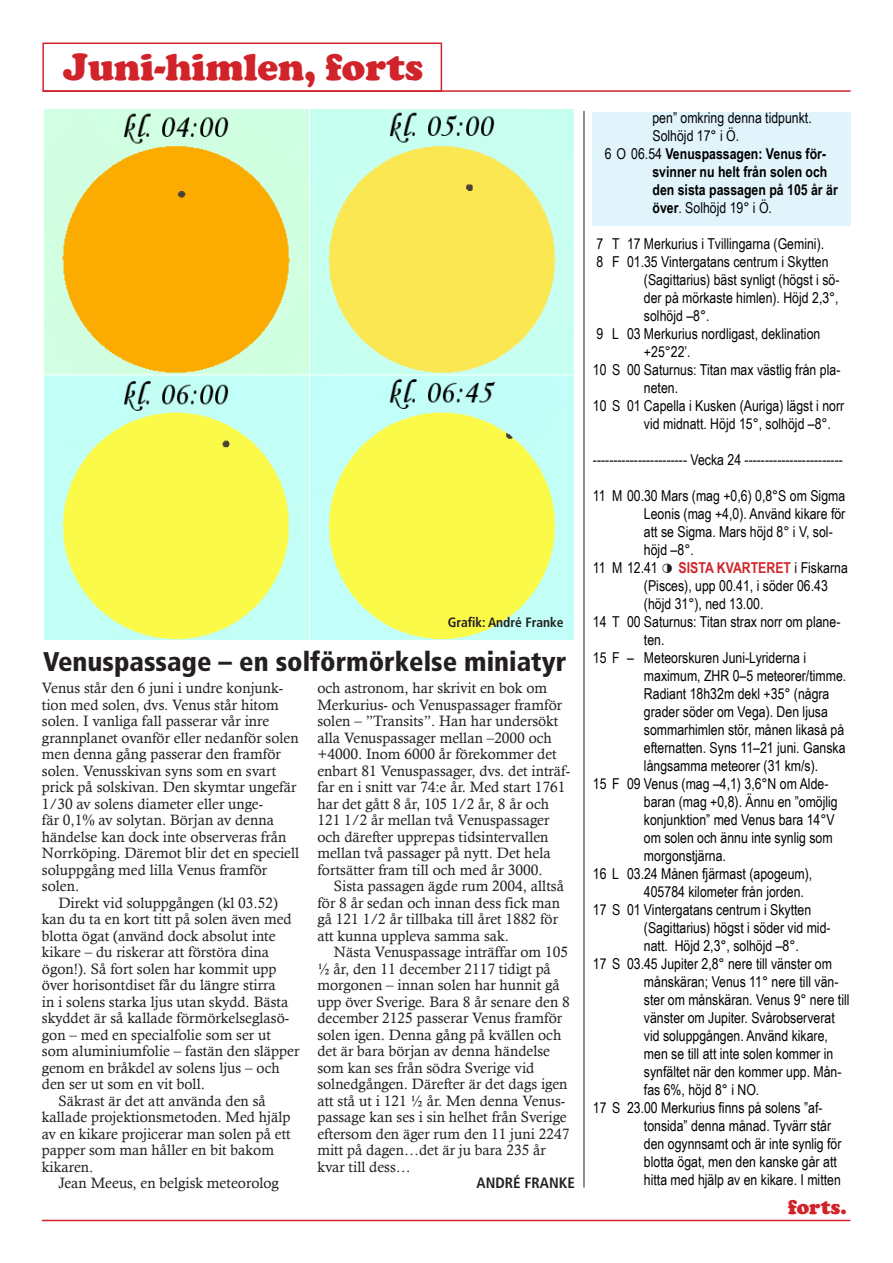
<style>
.page{position:relative;width:893px;height:1263px;background:#fff}
.page>*{position:absolute;margin:0;border:0;box-sizing:border-box;transform-origin:0 0}
.t1{font:900 39px "Cooper";color:#d1232a}
.Rubrik_fet{font:900 condensed 27px "Frutiger";color:#231f20}
.t2{font:900 21px "Cooper";color:#d1232a}
.Brödtext_med_indrag{font:15px/16.5px "Calisto";color:#231f20}
.Kalender{font:15px/18px "Arial Narrow";color:#000}
.Brödtext_utan_indrag{font:15px/16.5px "Calisto";color:#231f20}
.Kalender_med_indrag{font:700 15px/18px "Arial Narrow";color:#000}
.Kalender_med_indrag-2{font:15px/18px "Arial Narrow";color:#000}
.Byline{font:700 condensed 15px "Frutiger";color:#231f20}
.t3{font:700 condensed 13.5px "Frutiger";color:#231f20}
.s1{font-weight:400}
.s2{color:#231f20}
.s3{font-weight:700;color:#d1232a}
</style>
<div class="page">
<div style="left:42px;top:43px;width:400px;height:49px;border:2px solid #d1232a"></div>
<hr style="left:43px;top:90px;width:808px;height:2px;background:#d1232a">
<div style="left:592px;top:112px;width:259px;height:113px;background:#e1f4fc"></div>
<hr style="left:42px;top:1220px;width:808px;height:1px;background:#d1232a">
<img style="left:44px;top:110px;width:530px;height:529px">
<hr style="left:584px;top:111px;width:1px;height:1076px;background:#231f20">
<p class="t1" style="left:63px;top:44px;width:362px">Juni-himlen, forts</p>
<p class="t3" style="left:448px;top:614px;width:117px">Grafik: André Franke</p>
<p class="Rubrik_fet" style="left:43px;top:645px;width:525px">Venuspassage – en solförmörkelse miniatyr</p>
<p class="Brödtext_utan_indrag" style="left:42px;top:680px;width:259px">Venus står den 6 juni i undre konjunk&shy;tion med solen, dvs. Venus står hitom solen. I vanliga fall passerar vår inre grannplanet ovanför eller nedanför solen men denna gång passerar den framför solen. Venusskivan syns som en svart prick på solskivan. Den skymtar ungefär 1/30 av solens diameter eller unge-<br>fär 0,1% av solytan. Början av denna händelse kan dock inte observeras från Norrköping. Däremot blir det en speciell soluppgång med lilla Venus framför solen.</p>
<p class="Brödtext_med_indrag" style="left:42px;top:894px;width:259px;text-indent:16px">Direkt vid soluppgången (kl 03.52) kan du ta en kort titt på solen även med blotta ögat (använd dock absolut inte kikare – du riskerar att förstöra dina ögon!). Så fort solen har kommit upp över horisontdiset får du längre stirra<br>in i solens starka ljus utan skydd. Bästa skyddet är så kallade förmörkelseglasö&shy;gon – med en specialfolie som ser ut som aluminiumfolie – fastän den släpper genom en bråkdel av solens ljus – och den ser ut som en vit boll.</p>
<p class="Brödtext_med_indrag" style="left:42px;top:1092px;width:250px;text-indent:16px">Säkrast är det att använda den så kallade projektionsmetoden. Med hjälp av en kikare projicerar man solen på ett papper som man håller en bit bakom kikaren.</p>
<p class="Brödtext_med_indrag" style="left:58px;top:1175px;width:222px">Jean Meeus, en belgisk meteorolog</p>
<p class="Brödtext_med_indrag" style="left:317px;top:680px;width:254px">och astronom, har skrivit en bok om Merkurius- och Venuspassager framför solen – ”Transits”. Han har undersökt alla Venuspassager mellan –2000 och +4000. Inom 6000 år förekommer det enbart 81 Venuspassager, dvs. det inträf&shy;far en i snitt var 74:e år. Med start 1761 har det gått 8 år, 105 1/2 år, 8 år och 121 1/2 år mellan två Venuspassager och därefter upprepas tidsintervallen mellan två passager på nytt. Det hela fortsätter fram till och med år 3000.</p>
<p class="Brödtext_med_indrag" style="left:317px;top:878px;width:248px;text-indent:16px">Sista passagen ägde rum 2004, alltså för 8 år sedan och innan dess fick man gå 121 1/2 år tillbaka till året 1882 för att kunna uppleva samma sak.</p>
<p class="Brödtext_med_indrag" style="left:317px;top:944px;width:254px;text-indent:16px">Nästa Venuspassage inträffar om 105 ½ år, den 11 december 2117 tidigt på morgonen – innan solen har hunnit gå upp över Sverige. Bara 8 år senare den 8 december 2125 passerar Venus framför solen igen. Denna gång på kvällen och det är bara början av denna händelse som kan ses från södra Sverige vid solnedgången. Därefter är det dags igen att stå ut i 121 ½ år. Men denna Venus&shy;passage kan ses i sin helhet från Sverige eftersom den äger rum den 11 juni 2247 mitt på dagen…det är ju bara 235 år kvar till dess…</p>
<p class="Byline" style="left:477px;top:1174px;width:100px">ANDRÉ FRANKE</p>
<p class="Kalender_med_indrag-2" style="left:652px;top:108px;width:161px">pen” omkring denna tidpunkt.<br>Solhöjd 17° i Ö.</p>
<p class="Kalender_med_indrag" style="left:652px;top:144px;width:187px;text-indent:-48px"><span class="s1">6 O 06.54</span> Venuspassagen: Venus för&shy;svinner nu helt från solen och den sista passagen på 105 år är över<span class="s1">. Solhöjd 19° i Ö.</span></p>
<p class="Kalender" style="left:596px;top:234px;width:229px">7 T 17 Merkurius i Tvillingarna (Gemini).</p>
<p class="Kalender" style="left:644px;top:252px;width:197px;text-indent:-48px">8 F 01.35 Vintergatans centrum i Skytten (Sagittarius) bäst synligt (högst i sö&shy;der på mörkaste himlen). Höjd 2,3°, solhöjd –8°.</p>
<p class="Kalender" style="left:644px;top:324px;width:178px;text-indent:-48px">9 L 03 Merkurius nordligast, deklination +25°22’.</p>
<p class="Kalender" style="left:644px;top:360px;width:198px;text-indent:-51px">10 S 00 Saturnus: Titan max västlig från pla&shy;neten.</p>
<p class="Kalender" style="left:644px;top:396px;width:202px;text-indent:-51px">10 S 01 Capella i Kusken (Auriga) lägst i norr vid midnatt. Höjd 15°, solhöjd –8°.</p>
<p class="Kalender" style="left:593px;top:450px;width:251px">----------------------- Vecka 24 ------------------------</p>
<p class="Kalender" style="left:644px;top:486px;width:203px;text-indent:-51px">11 M 00.30 Mars (mag +0,6) 0,8°S om Sigma<br>Leonis (mag +4,0). Använd kikare för att se Sigma. Mars höjd 8° i V, sol&shy;höjd –8°.</p>
<p class="Kalender" style="left:644px;top:558px;width:205px;text-indent:-51px">11 M 12.41 <span class="s2">◑</span> <span class="s3">SISTA KVARTERET</span> i Fiskarna (Pisces), upp 00.41, i söder 06.43 (höjd 31°), ned 13.00.</p>
<p class="Kalender" style="left:644px;top:612px;width:198px;text-indent:-51px">14 T 00 Saturnus: Titan strax norr om plane&shy;ten.</p>
<p class="Kalender" style="left:644px;top:648px;width:204px;text-indent:-51px">15 F – Meteorskuren Juni-Lyriderna i maximum, ZHR 0–5 meteorer/timme.<br>Radiant 18h32m dekl +35° (några grader söder om Vega). Den ljusa sommarhimlen stör, månen likaså på efternatten. Syns 11–21 juni. Ganska långsamma meteorer (31 km/s).</p>
<p class="Kalender" style="left:644px;top:774px;width:195px;text-indent:-51px">15 F 09 Venus (mag –4,1) 3,6°N om Alde&shy;baran (mag +0,8). Ännu en ”omöjlig konjunktion” med Venus bara 14°V om solen och ännu inte synlig som morgonstjärna.</p>
<p class="Kalender" style="left:644px;top:864px;width:170px;text-indent:-51px">16 L 03.24 Månen fjärmast (apogeum),<br>405784 kilometer från jorden.</p>
<p class="Kalender" style="left:644px;top:900px;width:188px;text-indent:-51px">17 S 01 Vintergatans centrum i Skytten (Sagittarius) högst i söder vid mid&shy;natt. Höjd 2,3°, solhöjd –8°.</p>
<p class="Kalender" style="left:644px;top:954px;width:207px;text-indent:-51px">17 S 03.45 Jupiter 2,8° nere till vänster om månskäran; Venus 11° nere till vän&shy;ster om månskäran. Venus 9° nere till vänster om Jupiter. Svårobserverat vid soluppgången. Använd kikare, men se till att inte solen kommer in synfältet när den kommer upp. Mån&shy;fas 6%, höjd 8° i NO.</p>
<p class="Kalender" style="left:644px;top:1098px;width:199px;text-indent:-51px">17 S 23.00 Merkurius finns på solens ”af&shy;tonsida” denna månad. Tyvärr står den ogynnsamt och är inte synlig för blotta ögat, men den kanske går att hitta med hjälp av en kikare. I mitten</p>
<p class="t2" style="left:788px;top:1195px;width:60px">forts.</p>
</div>
